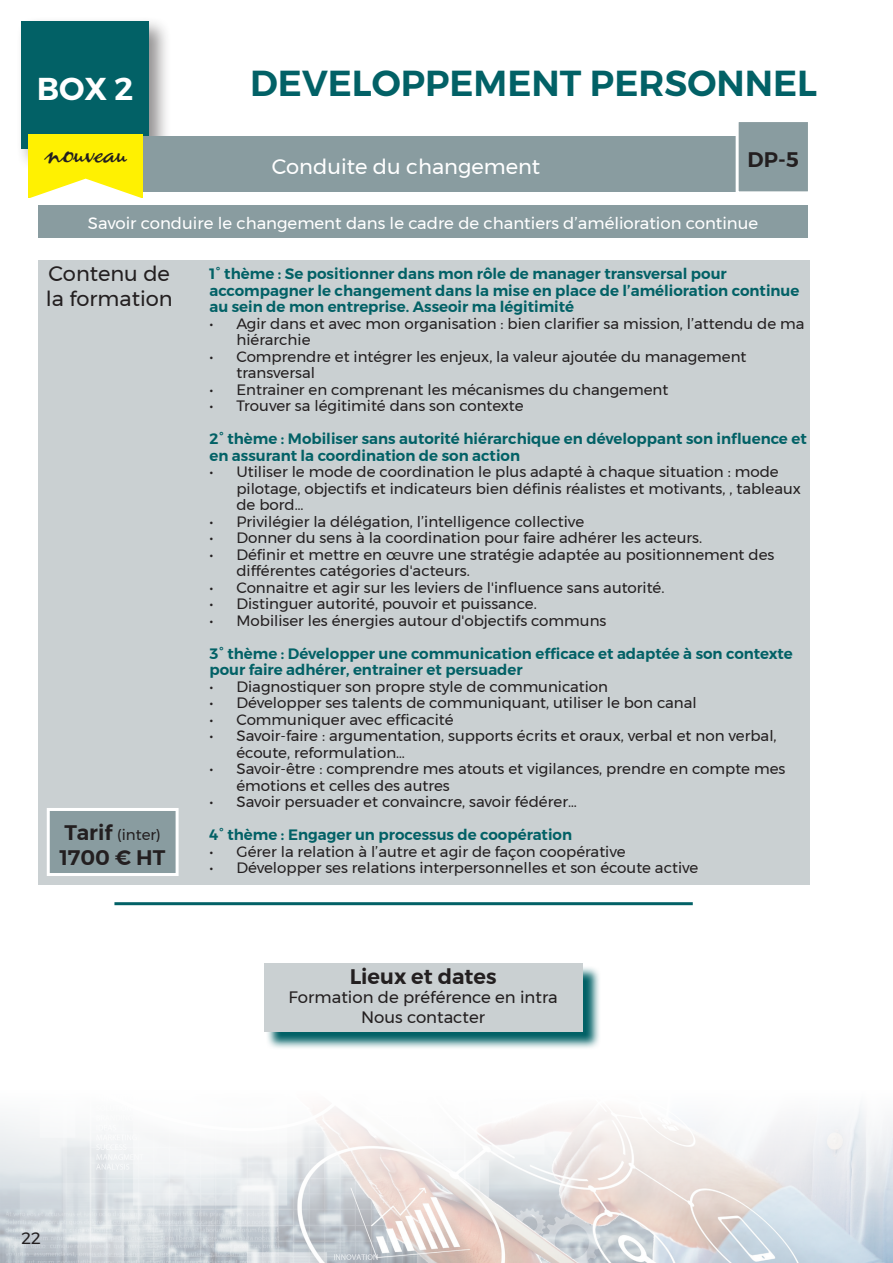
<style>
.page{position:relative;width:893px;height:1263px;background:#fff}
.page>*{position:absolute;margin:0;border:0;box-sizing:border-box;transform-origin:0 0}
.t1{font:600 36px "Montserrat";color:#026166}
.t2{font:600 31.5px "Montserrat";color:#fff}
.t3{font:24px "Borealis";color:#231f20}
.t4{font:600 21px "Montserrat";color:#231f20}
.t5{font:21px "Montserrat";color:#fff}
.t6{font:21px "Montserrat";color:#231f20}
.t7{font:16.5px "Montserrat";color:#fff}
.t8{font:16.5px "Montserrat";color:#231f20}
.t9{font:15px/16.5px "Montserrat";color:#231f20}
.t10{font:600 15px/16.5px "Montserrat";color:#026166}
.s1{font-weight:600;font-size:21px}
</style>
<div class="page">
<img style="left:0;top:1105px;width:893px;height:158px">
<div style="left:16px;top:16px;width:156px;height:156px;background:#231f20;opacity:.5"></div>
<div style="left:21px;top:21px;width:128px;height:128px;background:#026166"></div>
<div style="left:38px;top:260px;width:772px;height:624px;background:#cad0d2"></div>
<div style="left:38px;top:136px;width:736px;height:55px;background:#899ca0"></div>
<svg style="left:734px;top:122px;width:74px;height:70px"></svg>
<div style="left:28px;top:135px;width:115px;height:63px;background:#fff101"></div>
<svg style="left:30px;top:179px;width:111px;height:19px"></svg>
<svg style="left:46px;top:808px;width:133px;height:68px;background:#98a9ac"></svg>
<div style="left:38px;top:205px;width:770px;height:33px;background:#899ca0"></div>
<svg style="left:266px;top:967px;width:333px;height:81px;background:#6ba2a5"></svg>
<div style="left:264px;top:963px;width:319px;height:68px;background:#cad0d2"></div>
<hr style="left:114px;top:902px;width:579px;height:3px;background:#026166">
<h2 class="t2" style="left:37px;top:64px;width:98px">BOX 2</h2>
<h1 class="t1" style="left:250px;top:55px;width:568px">DEVELOPPEMENT PERSONNEL</h1>
<p class="t3" style="left:45px;top:139px;width:84px">nouveau</p>
<p class="t5" style="left:272px;top:150px;width:270px">Conduite du changement</p>
<p class="t4" style="left:748px;top:143px;width:53px">DP-5</p>
<p class="t7" style="left:88px;top:211px;width:672px">Savoir conduire le changement dans le cadre de chantiers d’amélioration continue</p>
<p class="t6" style="left:49px;top:257px;width:123px">Contenu de</p>
<p class="t6" style="left:46px;top:282px;width:128px">la formation</p>
<p class="t9" style="left:65px;top:826px;width:98px"><span class="s1">Tarif</span> (inter)</p>
<p class="t4" style="left:60px;top:841px;width:107px">1700 € HT</p>
<p class="t10" style="left:209px;top:265px;width:591px">1° thème : Se positionner dans mon rôle de manager transversal pour accompagner le changement dans la mise en place de l’amélioration continue au sein de mon entreprise. Asseoir ma légitimité</p>
<p class="t9" style="left:236px;top:315px;width:570px;text-indent:-27px">• Agir dans et avec mon organisation : bien clarifier sa mission, l’attendu de ma hiérarchie</p>
<p class="t9" style="left:236px;top:348px;width:512px;text-indent:-27px">• Comprendre et intégrer les enjeux, la valeur ajoutée du management transversal</p>
<p class="t9" style="left:209px;top:381px;width:460px">• Entrainer en comprenant les mécanismes du changement</p>
<p class="t9" style="left:209px;top:397px;width:316px">• Trouver sa légitimité dans son contexte</p>
<p class="t10" style="left:209px;top:430px;width:599px">2° thème : Mobiliser sans autorité hiérarchique en développant son influence et en assurant la coordination de son action</p>
<p class="t9" style="left:236px;top:463px;width:566px;text-indent:-27px">• Utiliser le mode de coordination le plus adapté à chaque situation : mode pilotage, objectifs et indicateurs bien définis réalistes et motivants, , tableaux de bord…</p>
<p class="t9" style="left:209px;top:513px;width:376px">• Privilégier la délégation, l’intelligence collective</p>
<p class="t9" style="left:209px;top:529px;width:494px">• Donner du sens à la coordination pour faire adhérer les acteurs.</p>
<p class="t9" style="left:236px;top:546px;width:539px;text-indent:-27px">• Définir et mettre en œuvre une stratégie adaptée au positionnement des différentes catégories d'acteurs.</p>
<p class="t9" style="left:209px;top:579px;width:457px">• Connaitre et agir sur les leviers de l'influence sans autorité.</p>
<p class="t9" style="left:209px;top:595px;width:329px">• Distinguer autorité, pouvoir et puissance.</p>
<p class="t9" style="left:209px;top:612px;width:398px">• Mobiliser les énergies autour d'objectifs communs</p>
<p class="t10" style="left:209px;top:645px;width:585px">3° thème : Développer une communication efficace et adaptée à son contexte pour faire adhérer, entrainer et persuader</p>
<p class="t9" style="left:209px;top:678px;width:400px">• Diagnostiquer son propre style de communication</p>
<p class="t9" style="left:209px;top:694px;width:489px">• Développer ses talents de communiquant, utiliser le bon canal</p>
<p class="t9" style="left:209px;top:711px;width:246px">• Communiquer avec efficacité</p>
<p class="t9" style="left:236px;top:727px;width:542px;text-indent:-27px">• Savoir-faire : argumentation, supports écrits et oraux, verbal et non verbal, écoute, reformulation…</p>
<p class="t9" style="left:236px;top:760px;width:550px;text-indent:-27px">• Savoir-être : comprendre mes atouts et vigilances, prendre en compte mes émotions et celles des autres</p>
<p class="t9" style="left:209px;top:793px;width:369px">• Savoir persuader et convaincre, savoir fédérer…</p>
<p class="t10" style="left:209px;top:826px;width:364px">4° thème : Engager un processus de coopération</p>
<p class="t9" style="left:209px;top:843px;width:418px">• Gérer la relation à l’autre et agir de façon coopérative</p>
<p class="t9" style="left:209px;top:859px;width:490px">• Développer ses relations interpersonnelles et son écoute active</p>
<p class="t4" style="left:350px;top:959px;width:148px">Lieux et dates</p>
<p class="t8" style="left:289px;top:985px;width:270px">Formation de préférence en intra</p>
<p class="t8" style="left:361px;top:1005px;width:125px">Nous contacter</p>
<p class="t8" style="left:22px;top:1225px;width:21px">22</p>
</div>
